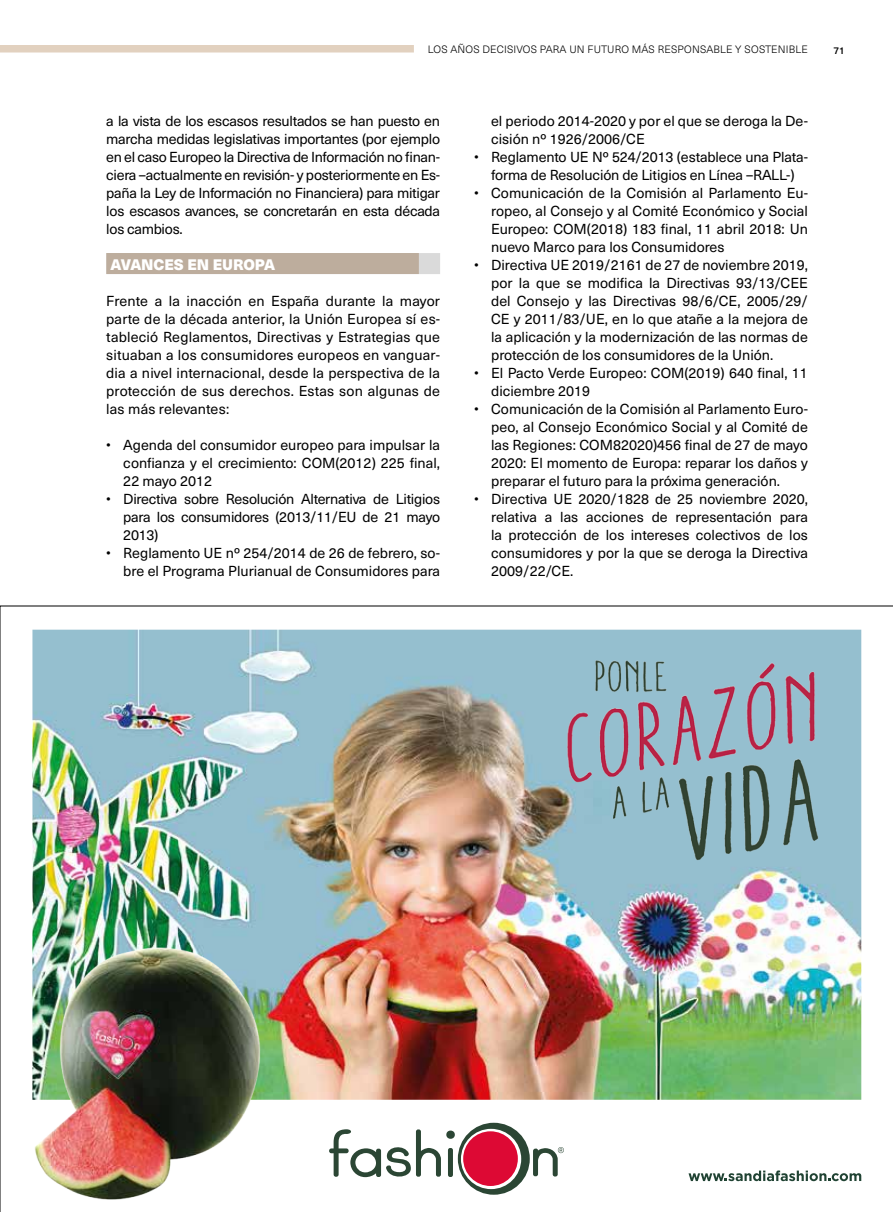
<style>
.page{position:relative;width:893px;height:1212px;background:#fff}
.page>*{position:absolute;margin:0;border:0;box-sizing:border-box;transform-origin:0 0}
.t1{font:900 15px "Neue Haas Unica";letter-spacing:-.005em;color:#fff}
.t2{font:14.25px/18px "Neue Haas Unica";color:#000;text-align:justify}
.t3{font:300 10.5px "Neue Haas Unica";letter-spacing:.02em;color:#000}
.t4{font:500 9.75px "Neue Haas Unica";color:#000}
</style>
<div class="page">
<div style="left:106px;top:253px;width:334px;height:21px;background:#dadada"></div>
<div style="left:106px;top:253px;width:313px;height:21px;background:#bdad9d"></div>
<img style="left:0;top:606px;width:893px;height:606px">
<div style="left:0;top:45px;width:414px;height:8px;background:#e2d1bf"></div>
<p class="t3" style="left:428px;top:41px;width:62px">LOS AÑOS DECISIV</p>
<p class="t3" style="left:523px;top:41px;width:25px">OS PARA</p>
<p class="t3" style="left:569px;top:41px;width:96px">UN FUTURO MÁS RESP</p>
<p class="t3" style="left:684px;top:41px;width:16px">ONSA</p>
<p class="t3" style="left:713px;top:41px;width:89px">BLE Y SOSTENI BLE</p>
<p class="t4" style="left:833px;top:43px;width:13px">71</p>
<p class="t2" style="left:106px;top:111px;width:335px">a la vista de los escasos resultados se han puesto en marcha medidas legislativas importantes (por ejemplo en el caso Europeo la Directiva de Información no finan&shy;ciera –actualmente en revisión- y posteriormente en Es&shy;paña la Ley de Información no Financiera) para mitigar los escasos avances, se concretarán en esta década los cambios.</p>
<p class="t1" style="left:111px;top:253px;width:166px">AVANCES EN EUROPA</p>
<p class="t2" style="left:106px;top:291px;width:335px">Frente a la inacción en España durante la mayor parte de la década anterior, la Unión Europea sí es&shy;tableció Reglamentos, Directivas y Estrategias que situaban a los consumidores europeos en vanguar&shy;dia a nivel internacional, desde la perspectiva de la protección de sus derechos. Estas son algunas de las más relevantes:</p>
<p class="t2" style="left:123px;top:435px;width:318px;text-indent:-17px">• Agenda del consumidor europeo para impulsar la confianza y el crecimiento: COM(2012) 225 final, 22 mayo 2012</p>
<p class="t2" style="left:123px;top:489px;width:318px;text-indent:-17px">• Directiva sobre Resolución Alternativa de Litigios para los consumidores (2013/11/EU de 21 mayo 2013)</p>
<p class="t2" style="left:106px;top:543px;width:335px;text-align:right">• Reglamento UE nº 254/2014 de 26 de febrero, so&shy;bre el Programa Plurianual de Consumidores para</p>
<p class="t2" style="left:491px;top:111px;width:318px">el periodo 2014-2020 y por el que se deroga la De&shy;cisión nº 1926/2006/CE</p>
<p class="t2" style="left:474px;top:147px;width:335px;text-align:center">• Reglamento UE Nº 524/2013 (establece una Plata&shy;forma de Resolución de Litigios en Línea –RALL-)</p>
<p class="t2" style="left:491px;top:183px;width:318px;text-indent:-17px">• Comunicación de la Comisión al Parlamento Eu&shy;ropeo, al Consejo y al Comité Económico y Social Europeo: COM(2018) 183 final, 11 abril 2018: Un nuevo Marco para los Consumidores</p>
<p class="t2" style="left:491px;top:255px;width:318px;text-indent:-17px">• Directiva UE 2019/2161 de 27 de noviembre 2019, por la que se modifica la Directivas 93/13/CEE del Consejo y las Directivas 98/6/CE, 2005/29/ CE y 2011/83/UE, en lo que atañe a la mejora de la aplicación y la modernización de las normas de protección de los consumidores de la Unión.</p>
<p class="t2" style="left:491px;top:363px;width:318px;text-indent:-17px">• El Pacto Verde Europeo: COM(2019) 640 final, 11 diciembre 2019</p>
<p class="t2" style="left:491px;top:399px;width:318px;text-indent:-17px">• Comunicación de la Comisión al Parlamento Euro&shy;peo, al Consejo Económico Social y al Comité de las Regiones: COM82020)456 final de 27 de mayo 2020: El momento de Europa: reparar los daños y preparar el futuro para la próxima generación.</p>
<p class="t2" style="left:491px;top:489px;width:318px;text-indent:-17px">• Directiva UE 2020/1828 de 25 noviembre 2020, relativa a las acciones de representación para la protección de los intereses colectivos de los consumidores y por la que se deroga la Directiva 2009/22/CE.</p>
</div>
